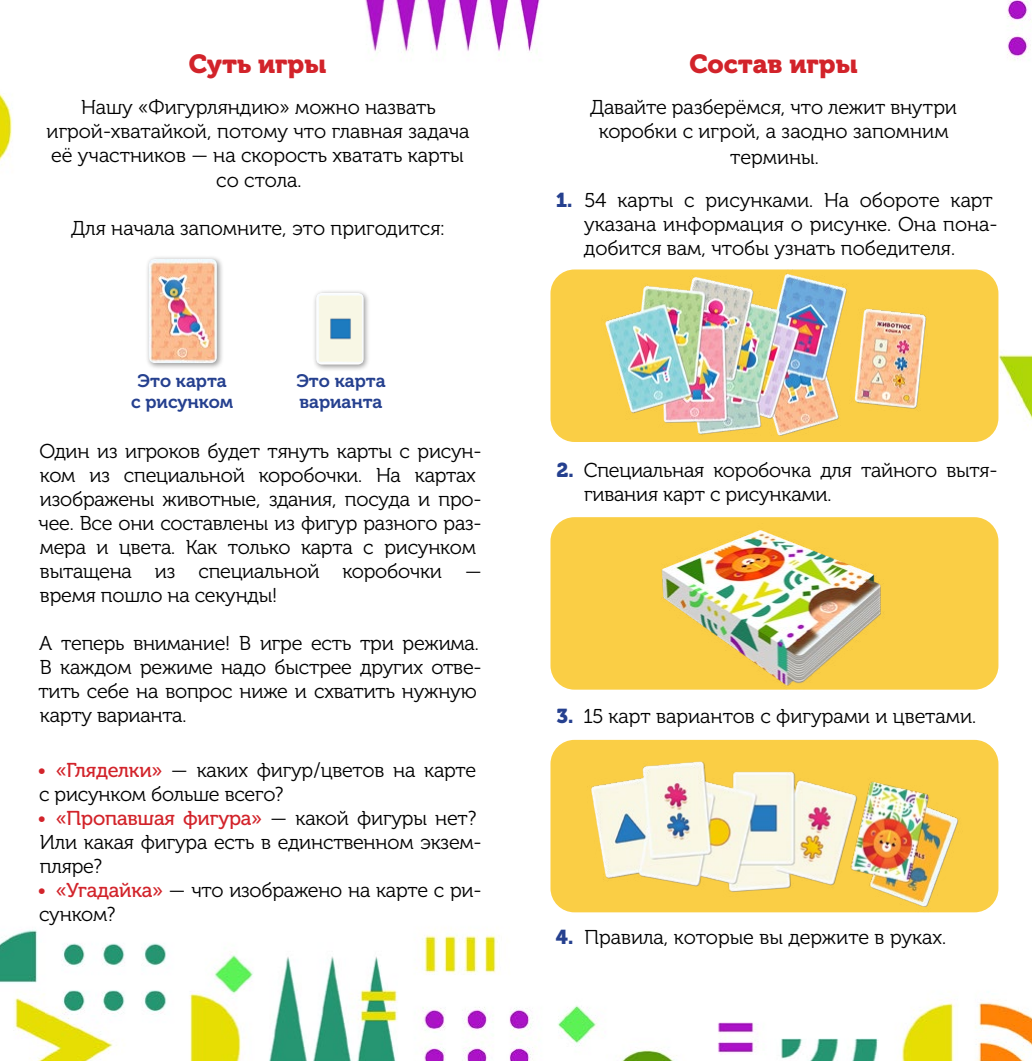
<style>
.page{position:relative;width:1032px;height:1061px;background:#fff}
.page>*{position:absolute;margin:0;border:0;box-sizing:border-box;transform-origin:0 0}
.t1{font:26px "Museo Cyrl 900";color:#d2232a}
.t2{font:20px/24px "Museo Cyrl 300";letter-spacing:-.01em;color:#000}
.t3{font:20px "Museo Cyrl 500";letter-spacing:-.01em;color:#d2232a}
.t4{font:18px/21.6px "Museo Cyrl 700";color:#25408f;text-align:center}
.s1{color:#d2232a}
.s2{font-family:"Museo Cyrl 500";color:#d2232a}
.s3{font-family:"Museo Cyrl 300"}
.s4{font-family:"Museo Cyrl 300";color:#000}
.s5{font-family:"Museo Cyrl 900";color:#25408f}
</style>
<div class="page">
<img style="left:0;top:0;width:1032px;height:1060px">
<div style="left:145px;top:255px;width:79px;height:115px;background:#000;opacity:.42"></div>
<img style="left:149px;top:259px;width:68px;height:104px">
<div style="left:313px;top:289px;width:58px;height:82px;background:#000;opacity:.42"></div>
<svg style="left:316px;top:293px;width:48px;height:71px"></svg>
<img style="left:317px;top:294px;width:46px;height:69px">
<div style="left:550px;top:269px;width:448px;height:173px;background:#face45;border-radius:24px"></div>
<img style="left:601px;top:269px;width:358px;height:167px">
<div style="left:550px;top:517px;width:448px;height:172px;background:#face45;border-radius:24px"></div>
<img style="left:613px;top:517px;width:323px;height:169px">
<div style="left:550px;top:739px;width:448px;height:173px;background:#face45;border-radius:24px"></div>
<img style="left:579px;top:739px;width:391px;height:168px">
<h1 class="t1" style="left:189px;top:49px;width:139px">Суть игры</h1>
<p class="t2" style="left:47px;top:96px;width:424px;text-align:center">Нашу «Фигурляндию» можно назвать игрой-хватайкой, потому что главная задача её участников — на скорость хватать карты со стола.</p>
<p class="t2" style="left:71px;top:216px;width:375px">Для начала запомните, это пригодится:</p>
<p class="t4" style="left:131px;top:369px;width:104px">Это карта с рисунком</p>
<p class="t4" style="left:296px;top:369px;width:91px;text-align:left">Это карта варианта</p>
<p class="t2" style="left:39px;top:439px;width:445px">Один из игроков будет тянуть карты с рисун&shy;ком из специальной коробочки. На картах изображены животные, здания, посуда и про&shy;чее. Все они составлены из фигур разного раз&shy;мера и цвета. Как только карта с рисунком вытащена из специальной коробочки — время пошло на секунды!</p>
<p class="t2" style="left:39px;top:631px;width:445px">А теперь внимание! В игре есть три режима.<br>В каждом режиме надо быстрее других отве&shy;тить себе на вопрос ниже и схватить нужную карту варианта.</p>
<p class="t2" style="left:37px;top:758px;width:440px"><span class="s1">•</span> <span class="s2">«Гляделки»</span> — каких фигур/цветов на карте с рисунком больше всего?</p>
<p class="t3" style="left:37px;top:807px;width:441px"><span class="s3">•</span> «Пропавшая фигура» <span class="s4">— какой фигуры нет?</span></p>
<p class="t2" style="left:40px;top:830px;width:443px">Или какая фигура есть в единственном экзем&shy;пляре?</p>
<p class="t2" style="left:37px;top:878px;width:446px"><span class="s1">•</span> <span class="s2">«Угадайка»</span> — что изображено на карте с ри&shy;сунком?</p>
<h1 class="t1" style="left:689px;top:49px;width:170px">Состав игры</h1>
<p class="t2" style="left:590px;top:96px;width:368px;line-height:24.6px;text-align:center">Давайте разберёмся, что лежит внутри коробки с игрой, а заодно запомним термины.</p>
<p class="t2" style="left:584px;top:188px;width:415px;text-indent:-28px"><span class="s5">1.</span> 54 карты с рисунками. На обороте карт указана информация о рисунке. Она пона&shy;добится вам, чтобы узнать победителя.</p>
<p class="t2" style="left:584px;top:458px;width:415px;text-indent:-28px"><span class="s5">2.</span> Специальная коробочка для тайного вытя&shy;гивания карт с рисунками.</p>
<p class="t2" style="left:556px;top:704px;width:421px"><span class="s5">3.</span> 15 карт вариантов с фигурами и цветами.</p>
<p class="t2" style="left:556px;top:925px;width:392px"><span class="s5">4.</span> Правила, которые вы держите в руках.</p>
</div>
